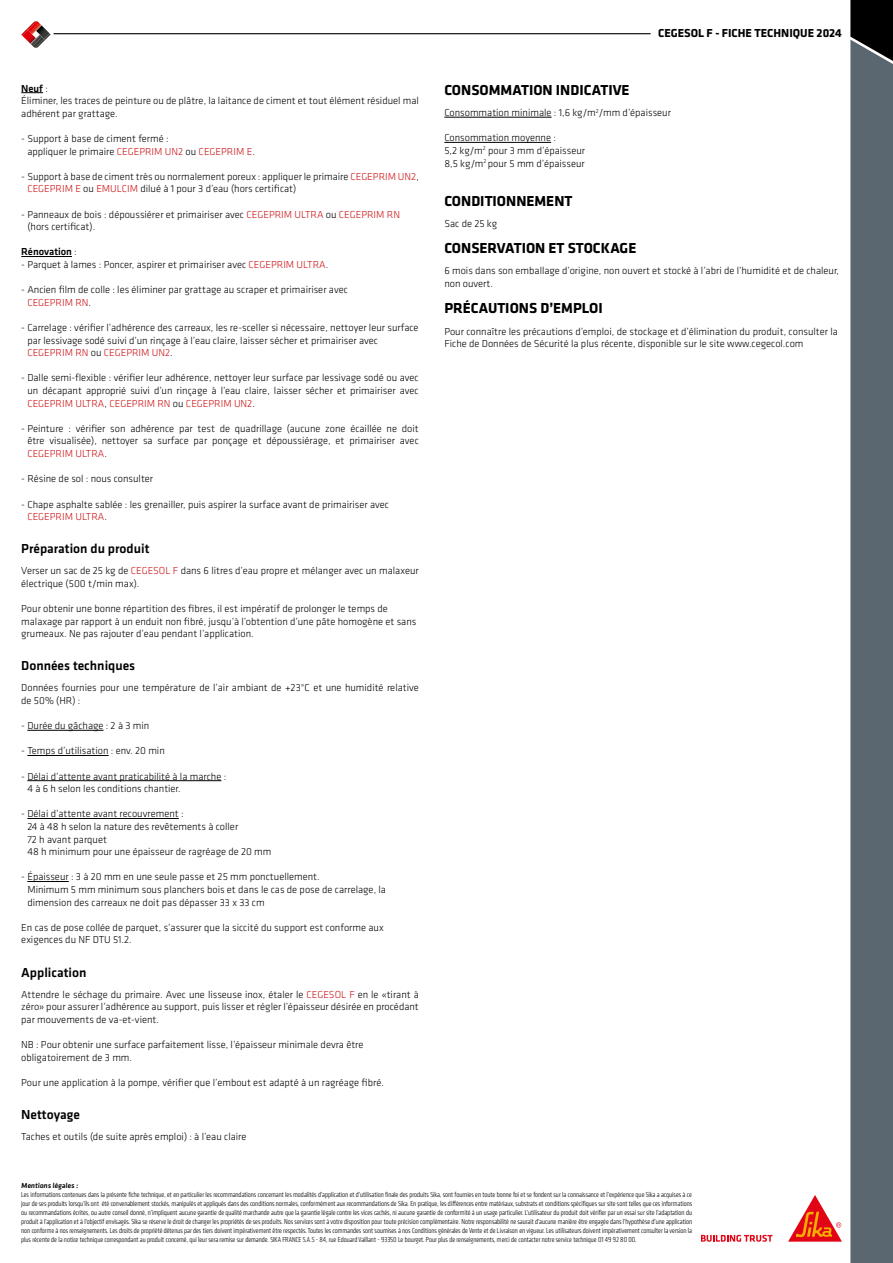
<style>
.page{position:relative;width:893px;height:1263px;background:#fff}
.page>*{position:absolute;margin:0;border:0;box-sizing:border-box;transform-origin:0 0}
.t1{font:700 15px "Klavika";color:#000}
.t2{font:500 13.5px "Klavika";color:#000}
.t3{font:700 12px "Klavika";color:#000}
.t4{font:300 10.5px/12.6px "Klavika";color:#000}
.t5{font:500 10.5px "Klavika";color:#000}
.t6{font:300 condensed 7.5px/9px "Klavika";color:#000;text-align:justify}
.t7{font:500 7.5px "Klavika";color:#000}
.s1{font-weight:500}
.s2{color:#cd1013}
.s3{font-weight:300}
</style>
<div class="page">
<div style="left:850px;top:0;width:43px;height:40px;background:#000"></div>
<svg style="left:21px;top:21px;width:30px;height:27px"></svg>
<div style="left:850px;top:40px;width:43px;height:1223px;background:#5b6770"></div>
<svg style="left:701px;top:1235px;width:71px;height:7px"></svg>
<svg style="left:788px;top:1195px;width:54px;height:46px"></svg>
<hr style="left:54px;top:33px;width:597px;height:1px;background:#000">
<svg style="left:21px;top:92px;width:22px;height:1px"></svg>
<hr style="left:21px;top:256px;width:51px;height:1px;background:#000">
<hr style="left:27px;top:730px;width:76px;height:1px;background:#000">
<hr style="left:27px;top:755px;width:82px;height:1px;background:#000">
<hr style="left:27px;top:780px;width:194px;height:1px;background:#000">
<hr style="left:27px;top:818px;width:152px;height:1px;background:#000">
<hr style="left:27px;top:881px;width:42px;height:1px;background:#000">
<hr style="left:444px;top:117px;width:108px;height:1px;background:#000">
<hr style="left:444px;top:142px;width:107px;height:1px;background:#000">
<p class="t4" style="left:21px;top:82px;width:399px"><span class="s1">Neuf</span> :<br>Éliminer, les traces de peinture ou de plâtre, la laitance de ciment et tout élément résiduel mal adhérent par grattage.</p>
<p class="t4" style="left:27px;top:132px;width:229px;text-indent:-6px">- Support à base de ciment fermé :<br>appliquer le primaire <span class="s2">CEGEPRIM UN2</span> ou <span class="s2">CEGEPRIM E</span>.</p>
<p class="t4" style="left:27px;top:170px;width:393px;text-indent:-6px">- Support à base de ciment très ou normalement poreux : appliquer le primaire <span class="s2">CEGEPRIM UN2</span>,<br><span class="s2">CEGEPRIM E</span> ou <span class="s2">EMULCIM</span> dilué à 1 pour 3 d’eau (hors certificat)</p>
<p class="t4" style="left:27px;top:208px;width:374px;text-indent:-6px">- Panneaux de bois : dépoussiérer et primairiser avec <span class="s2">CEGEPRIM ULTRA</span> ou <span class="s2">CEGEPRIM RN </span>(hors certificat).</p>
<p class="t5" style="left:21px;top:245px;width:57px">Rénovation <span class="s3">:</span></p>
<p class="t4" style="left:21px;top:258px;width:309px">- Parquet à lames : Poncer, aspirer et primairiser avec <span class="s2">CEGEPRIM ULTRA</span>.</p>
<p class="t4" style="left:27px;top:283px;width:322px;text-indent:-6px">- Ancien film de colle : les éliminer par grattage au scraper et primairiser avec<br><span class="s2">CEGEPRIM RN</span>.</p>
<p class="t4" style="left:27px;top:321px;width:393px;text-indent:-6px">- Carrelage : vérifier l’adhérence des carreaux, les re-sceller si nécessaire, nettoyer leur surface par lessivage sodé suivi d’un rinçage à l’eau claire, laisser sécher et primairiser avec<br><span class="s2">CEGEPRIM RN</span> ou <span class="s2">CEGEPRIM UN2</span>.</p>
<p class="t4" style="left:27px;top:372px;width:393px;text-align:justify;text-indent:-6px">- Dalle semi-flexible : vérifier leur adhérence, nettoyer leur surface par lessivage sodé ou avec un décapant approprié suivi d’un rinçage à l’eau claire, laisser sécher et primairiser avec <span class="s2">CEGEPRIM ULTRA</span>, <span class="s2">CEGEPRIM RN</span> ou <span class="s2">CEGEPRIM UN2</span>.</p>
<p class="t4" style="left:27px;top:422px;width:393px;text-align:justify;text-indent:-6px">- Peinture : vérifier son adhérence par test de quadrillage (aucune zone écaillée ne doit être visualisée), nettoyer sa surface par ponçage et dépoussiérage, et primairiser avec <span class="s2">CEGEPRIM ULTRA</span>.</p>
<p class="t4" style="left:21px;top:472px;width:133px">- Résine de sol : nous consulter</p>
<p class="t4" style="left:27px;top:498px;width:363px;text-indent:-6px">- Chape asphalte sablée : les grenailler, puis aspirer la surface avant de primairiser avec<br><span class="s2">CEGEPRIM ULTRA</span>.</p>
<p class="t2" style="left:21px;top:539px;width:130px">Préparation du produit</p>
<p class="t4" style="left:21px;top:564px;width:399px">Verser un sac de 25 kg de <span class="s2">CEGESOL F</span> dans 6 litres d’eau propre et mélanger avec un malaxeur électrique (500 t/min max).</p>
<p class="t4" style="left:21px;top:602px;width:397px">Pour obtenir une bonne répartition des fibres, il est impératif de prolonger le temps de malaxage par rapport à un enduit non fibré, jusqu’à l’obtention d’une pâte homogène et sans grumeaux. Ne pas rajouter d’eau pendant l’application.</p>
<p class="t2" style="left:21px;top:657px;width:115px">Données techniques</p>
<p class="t4" style="left:21px;top:681px;width:399px">Données fournies pour une température de l’air ambiant de +23°C et une humidité relative de 50% (HR) :</p>
<p class="t4" style="left:21px;top:719px;width:130px">- Durée du gâchage : 2 à 3 min</p>
<p class="t4" style="left:21px;top:744px;width:145px">- Temps d’utilisation : env. 20 min</p>
<p class="t4" style="left:27px;top:770px;width:200px;text-indent:-6px">- Délai d’attente avant praticabilité à la marche :<br>4 à 6 h selon les conditions chantier.</p>
<p class="t4" style="left:27px;top:807px;width:246px;text-indent:-6px">- Délai d’attente avant recouvrement :<br>24 à 48 h selon la nature des revêtements à coller<br>72 h avant parquet<br>48 h minimum pour une épaisseur de ragréage de 20 mm</p>
<p class="t4" style="left:27px;top:870px;width:360px;text-indent:-6px">- Épaisseur : 3 à 20 mm en une seule passe et 25 mm ponctuellement.<br>Minimum 5 mm minimum sous planchers bois et dans le cas de pose de carrelage, la dimension des carreaux ne doit pas dépasser 33 x 33 cm</p>
<p class="t4" style="left:21px;top:921px;width:364px">En cas de pose collée de parquet, s’assurer que la siccité du support est conforme aux exigences du NF DTU 51.2.</p>
<p class="t2" style="left:21px;top:963px;width:67px">Application</p>
<p class="t4" style="left:21px;top:988px;width:399px;text-align:justify">Attendre le séchage du primaire. Avec une lisseuse inox, étaler le <span class="s2">CEGESOL F</span> en le «tirant à zéro» pour assurer l’adhérence au support, puis lisser et régler l’épaisseur désirée en procédant par mouvements de va-et-vient.</p>
<p class="t4" style="left:21px;top:1038px;width:344px">NB : Pour obtenir une surface parfaitement lisse, l’épaisseur minimale devra être obligatoirement de 3 mm.</p>
<p class="t4" style="left:21px;top:1076px;width:364px">Pour une application à la pompe, vérifier que l’embout est adapté à un ragréage fibré.</p>
<p class="t2" style="left:21px;top:1105px;width:60px">Nettoyage</p>
<p class="t4" style="left:21px;top:1130px;width:227px">Taches et outils (de suite après emploi) : à l’eau claire</p>
<p class="t3" style="left:658px;top:25px;width:185px">CEGESOL F - FICHE TECHNIQUE 2024</p>
<h1 class="t1" style="left:444px;top:79px;width:187px">CONSOMMATION INDICATIVE</h1>
<p class="t4" style="left:444px;top:106px;width:228px">Consommation minimale : 1,6 kg/m<sup>2</sup>/mm d’épaisseur</p>
<p class="t4" style="left:444px;top:131px;width:142px">Consommation moyenne :<br>5,2 kg/m<sup>2</sup> pour 3 mm d’épaisseur<br>8,5 kg/m<sup>2</sup> pour 5 mm d’épaisseur</p>
<h1 class="t1" style="left:444px;top:190px;width:130px">CONDITIONNEMENT</h1>
<p class="t4" style="left:444px;top:217px;width:54px">Sac de 25 kg</p>
<h1 class="t1" style="left:444px;top:237px;width:194px">CONSERVATION ET STOCKAGE</h1>
<p class="t4" style="left:444px;top:264px;width:396px">6 mois dans son emballage d’origine, non ouvert et stocké à l’abri de l’humidité et de chaleur, non ouvert.</p>
<h1 class="t1" style="left:444px;top:298px;width:160px">PRÉCAUTIONS D’EMPLOI</h1>
<p class="t4" style="left:444px;top:325px;width:395px">Pour connaître les précautions d’emploi, de stockage et d’élimination du produit, consulter la<br>Fiche de Données de Sécurité la plus récente, disponible sur le site www.cegecol.com</p>
<p class="t7" style="left:21px;top:1180px;width:59px">Mentions légales :</p>
<p class="t6" style="left:21px;top:1190px;width:672px">Les informations contenues dans la présente fiche technique, et en particulier les recommandations concernant les modalités d’application et d’utilisation finale des produits Sika, sont fournies en toute bonne foi et se fondent sur la connaissance et l’expérience que Sika a acquises à ce jour de ses produits lorsqu’ils ont été convenablement stockés, manipulés et appliqués dans des conditions normales, conformément aux recommandations de Sika. En pratique, les différences entre matériaux, substrats et conditions spécifiques sur site sont telles que ces informations ou recommandations écrites, ou autre conseil donné, n’impliquent aucune garantie de qualité marchande autre que la garantie légale contre les vices cachés, ni aucune garantie de conformité à un usage particulier. L’utilisateur du produit doit vérifier par un essai sur site l’adaptation du produit à l’application et à l’objectif envisagés. Sika se réserve le droit de changer les propriétés de ses produits. Nos services sont à votre disposition pour toute précision complémentaire. Notre responsabilité ne saurait d’aucune manière être engagée dans l’hypothèse d’une application non conforme à nos renseignements. Les droits de propriété détenus par des tiers doivent impérativement être respectés. Toutes les commandes sont soumises à nos Conditions générales de Vente et de Livraison en vigueur. Les utilisateurs doivent impérativement consulter la version la plus récente de la notice technique correspondant au produit concerné, qui leur sera remise sur demande. SIKA FRANCE S.A.S - 84, rue Edouard Vaillant - 93350 Le bourget. Pour plus de renseignements, merci de contacter notre service technique 01 49 92 80 00.</p>
</div>
